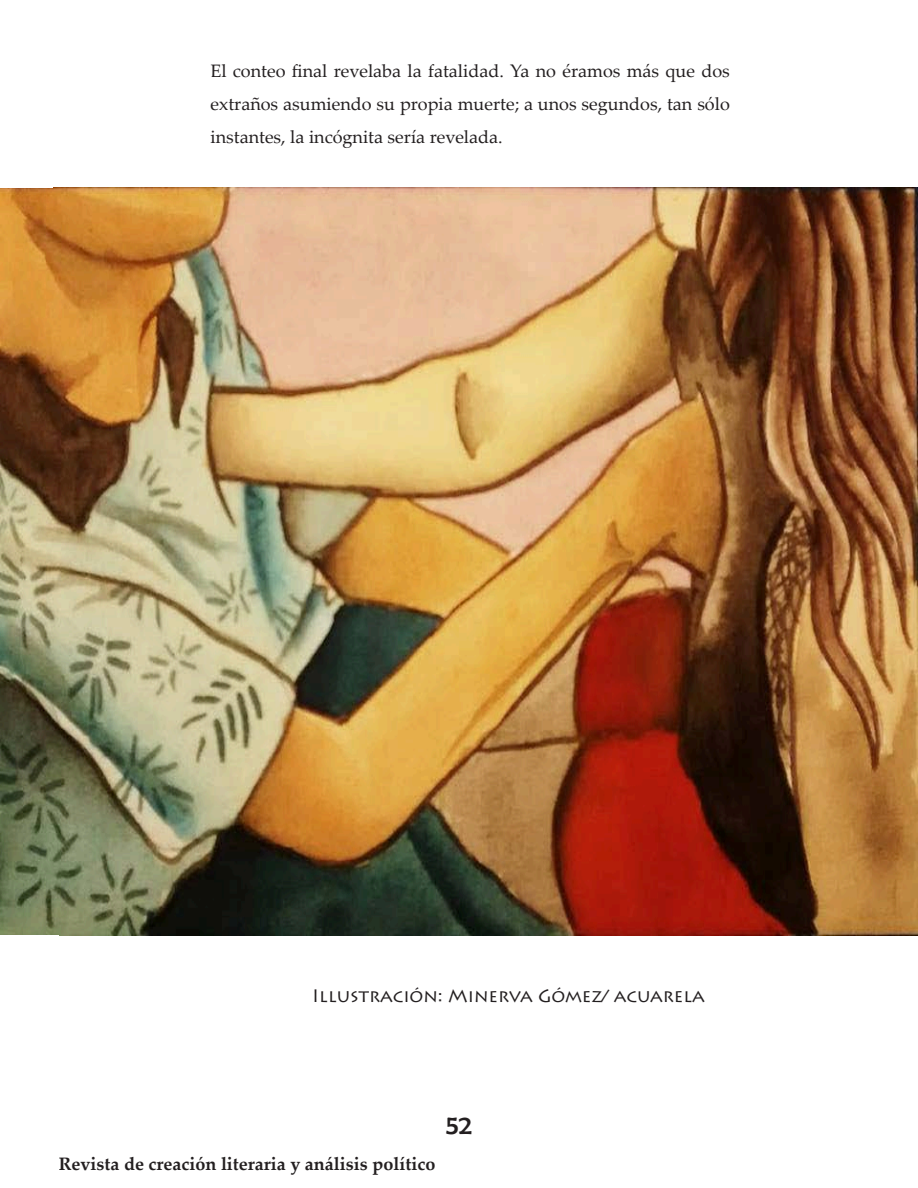
<style>
.page{position:relative;width:918px;height:1188px;background:#fff}
.page>*{position:absolute;margin:0;border:0;box-sizing:border-box;transform-origin:0 0}
.t1{font:27px "Berlin Sans FB";color:#231f20}
.t2{font:18px/33px "Palatino Linotype";color:#231f20;text-align:justify}
.t3{font:700 18px "Palatino Linotype";color:#231f20}
.t4{font:18px "Lithos Pro";color:#231f20}
</style>
<div class="page">
<img style="left:0;top:187px;width:918px;height:748px">
<p class="t2" style="left:210px;top:53px;width:521px">El conteo final revelaba la fatalidad. Ya no éramos más que dos extraños asumiendo su propia muerte; a unos segundos, tan sólo instantes, la incógnita sería revelada.</p>
<p class="t4" style="left:312px;top:985px;width:394px">Illustración: Minerva Gómez/ acuarela</p>
<p class="t3" style="left:59px;top:1151px;width:378px">Revista de creación literaria y análisis político</p>
<h1 class="t1" style="left:446px;top:1110px;width:27px">52</h1>
</div>
